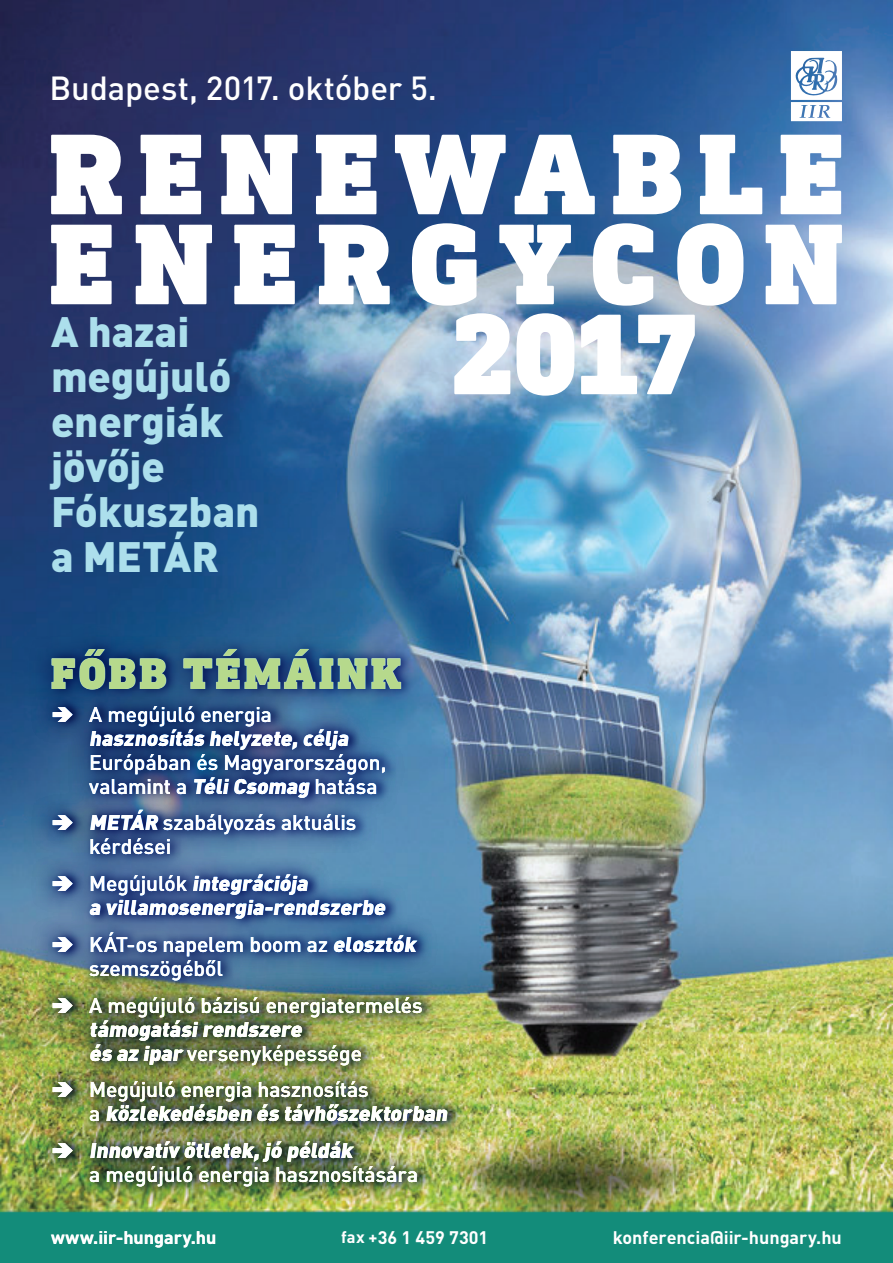
<style>
.page{position:relative;width:893px;height:1263px;background:#fff}
.page>*{position:absolute;margin:0;border:0;box-sizing:border-box;transform-origin:0 0}
.t1{font:900 117px "DIN Next Slab Pro";letter-spacing:.13em;color:#fff}
.t2{font:900 117px "DIN Next Slab Pro";letter-spacing:.15em;color:#fff}
.t3{font:900 45px "DIN Next Slab Pro";letter-spacing:.07em;color:#b6d98c}
.t4{font:900 42px/45px "DIN Pro";letter-spacing:-.005em;color:#acdfec}
.t5{font:500 33px "DIN Pro";letter-spacing:-.005em;color:#fff}
.t6{font:500 21px/24px "DIN Pro";letter-spacing:-.005em;color:#fff}
.t7{font:900 21px/24px "DIN Pro";color:#fff}
.t8{font:700 18px "DIN Pro";color:#fff}
.s1{font-weight:900}
.s2{font-weight:500}
.s3{font-size:16.5px}
</style>
<div class="page">
<img style="left:0;top:0;width:893px;height:1263px">
<img style="left:29px;top:626px;width:440px;height:583px">
<svg style="left:791px;top:51px;width:51px;height:70px"></svg>
<svg style="left:53px;top:706px;width:20px;height:16px"></svg>
<svg style="left:53px;top:815px;width:20px;height:15px"></svg>
<svg style="left:53px;top:876px;width:20px;height:15px"></svg>
<svg style="left:53px;top:936px;width:20px;height:16px"></svg>
<svg style="left:53px;top:997px;width:20px;height:16px"></svg>
<svg style="left:53px;top:1082px;width:20px;height:15px"></svg>
<svg style="left:53px;top:1143px;width:20px;height:15px"></svg>
<h3 class="t5" style="left:50px;top:66px;width:389px">Budapest, 2017. október 5.</h3>
<h1 class="t1" style="left:49px;top:105px;width:795px">RENEWABLE</h1>
<h1 class="t2" style="left:49px;top:194px;width:796px">ENERGYCON</h1>
<h1 class="t1" style="left:449px;top:284px;width:252px">2017</h1>
<h3 class="t4" style="left:51px;top:307px;width:210px">A hazai megújuló energiák jövője<br>Fókuszban a METÁR</h3>
<h2 class="t3" style="left:51px;top:647px;width:352px">FŐBB TÉMÁINK</h2>
<p class="t6" style="left:89px;top:701px;width:184px">A megújuló energia</p>
<p class="t7" style="left:89px;top:725px;width:264px">hasznosítás helyzete,célja</p>
<p class="t6" style="left:89px;top:749px;width:299px">Európában és Magyarországon, valamint a <span class="s1">TéliCsomag</span> hatása</p>
<p class="t6" style="left:89px;top:810px;width:269px"><span class="s1">METÁR</span> szabályozás aktuális kérdései</p>
<p class="t7" style="left:89px;top:871px;width:301px"><span class="s2">M e g ú j u l ó k</span> integrációja<br>a villamosenergia-rendszerbe</p>
<p class="t6" style="left:89px;top:931px;width:332px">KÁT-os napelem boom az <span class="s1">elosztók </span>szemszögéből</p>
<p class="t6" style="left:89px;top:992px;width:335px">A megújuló bázisú energiatermelés</p>
<p class="t7" style="left:89px;top:1016px;width:274px">támogatásirendszere<br>és az ipar <span class="s2">versenyképessége</span></p>
<p class="t7" style="left:89px;top:1077px;width:363px"><span class="s2">Megújuló energia hasznosítás<br>a</span> közlekedésben és távhőszektorban</p>
<p class="t7" style="left:89px;top:1138px;width:269px">Innovatív ötletek,jó példák</p>
<p class="t6" style="left:89px;top:1162px;width:331px">a megújuló energia hasznosítására</p>
<p class="t8" style="left:51px;top:1225px;width:167px">www.iir-hungary.hu</p>
<p class="t8" style="left:341px;top:1225px;width:149px"><span class="s3">fax +</span>36 1 459 7301</p>
<p class="t8" style="left:613px;top:1225px;width:231px">konferencia@iir-hungary.hu</p>
</div>
